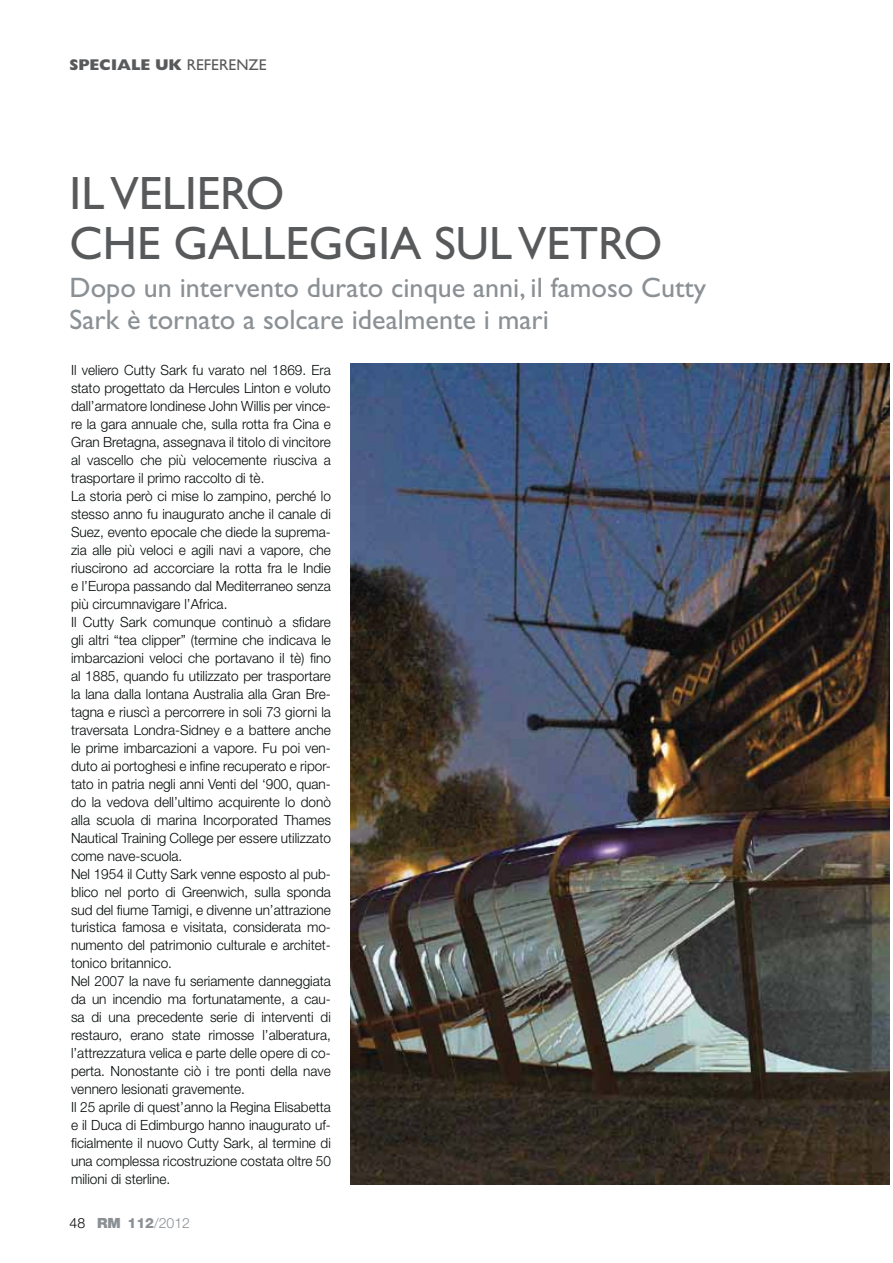
<style>
.page{position:relative;width:893px;height:1263px;background:#fff}
.page>*{position:absolute;margin:0;border:0;box-sizing:border-box;transform-origin:0 0}
.t1{font:46.95px/50.1px "Gill Sans Std";color:#58595b}
.t2{font:28.2px/31.2px "Gill Sans Std";color:#8b9094}
.t3{font:800 15.6px "Gill Sans Std";color:#58595b}
.t4{font:300 14.1px/18px "Helvetica Neue LT Std";color:#040809}
.t5{font:300 14.1px "Helvetica Neue LT Std";color:#8b9094}
.s1{font-weight:400}
.s2{color:#040809}
.s3{font-weight:900}
.s4{font-weight:800}
</style>
<div class="page">
<img style="left:351px;top:363px;width:538px;height:821px">
<p class="t3" style="left:70px;top:55px;width:198px">SPECIALE UK <span class="s1">REFERENZE</span></p>
<h1 class="t1" style="left:70px;top:173px;width:594px">IL VELIERO<br>CHE GALLEGGIA SUL VETRO</h1>
<h2 class="t2" style="left:70px;top:275px;width:638px">Dopo un intervento durato cinque anni, il famoso Cutty<br>Sark è tornato a solcare idealmente i mari</h2>
<p class="t4" style="left:71px;top:362px;width:261px">Il veliero Cutty Sark fu varato nel 1869. Era stato progettato da Hercules Linton e voluto dall’armatore londinese John Willis per vince&shy;re la gara annuale che, sulla rotta fra Cina e Gran Bretagna, assegnava il titolo di vincitore al vascello che più velocemente riusciva a trasportare il primo raccolto di tè.<br>La storia però ci mise lo zampino, perché lo stesso anno fu inaugurato anche il canale di Suez, evento epocale che diede la suprema&shy;zia alle più veloci e agili navi a vapore, che riuscirono ad accorciare la rotta fra le Indie e l’Europa passando dal Mediterraneo senza più circumnavigare l’Africa.<br>Il Cutty Sark comunque continuò a sfidare gli altri “tea clipper” (termine che indicava le imbarcazioni veloci che portavano il tè) fino al 1885, quando fu utilizzato per trasportare la lana dalla lontana Australia alla Gran Bre&shy;tagna e riuscì a percorrere in soli 73 giorni la traversata Londra-Sidney e a battere anche le prime imbarcazioni a vapore. Fu poi ven&shy;duto ai portoghesi e infine recuperato e ripor&shy;tato in patria negli anni Venti del ‘900, quan&shy;do la vedova dell’ultimo acquirente lo donò alla scuola di marina Incorporated Thames Nautical Training College per essere utilizzato come nave-scuola.<br>Nel 1954 il Cutty Sark venne esposto al pub&shy;blico nel porto di Greenwich, sulla sponda sud del fiume Tamigi, e divenne un’attrazione turistica famosa e visitata, considerata mo&shy;numento del patrimonio culturale e architet&shy;tonico britannico.<br>Nel 2007 la nave fu seriamente danneggiata da un incendio ma fortunatamente, a cau&shy;sa di una precedente serie di interventi di restauro, erano state rimosse l’alberatura, l’attrezzatura velica e parte delle opere di co&shy;perta. Nonostante ciò i tre ponti della nave vennero lesionati gravemente.<br>Il 25 aprile di quest’anno la Regina Elisabetta e il Duca di Edimburgo hanno inaugurato uf&shy;ficialmente il nuovo Cutty Sark, al termine di una complessa ricostruzione costata oltre 50 milioni di sterline.</p>
<p class="t5" style="left:70px;top:1218px;width:122px"><span class="s2">48</span> <span class="s3">RM</span> <span class="s4">112</span>/2012</p>
</div>
